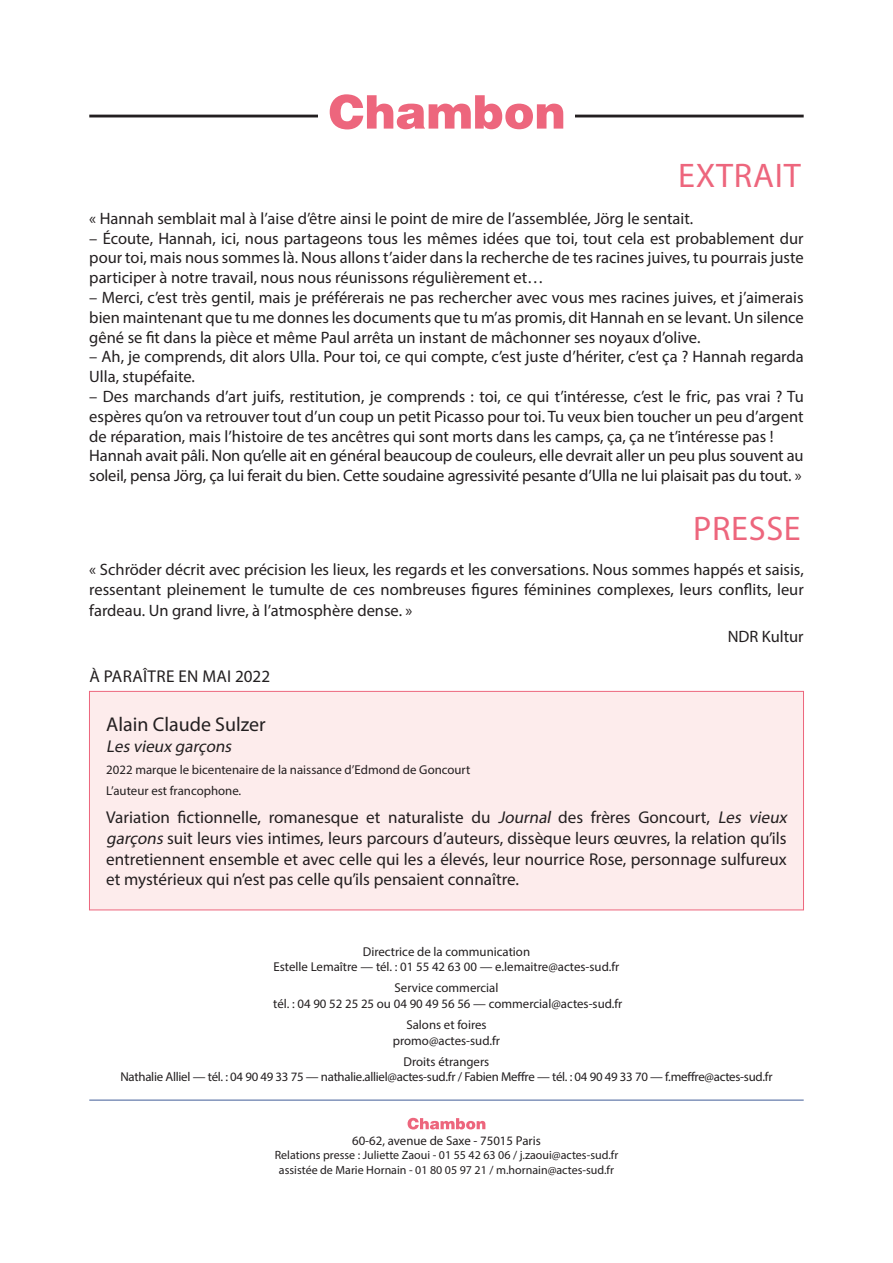
<style>
.page{position:relative;width:893px;height:1263px;background:#fff}
.page>*{position:absolute;margin:0;border:0;box-sizing:border-box;transform-origin:0 0}
.t1{font:34.2px "Myriad Pro";letter-spacing:.02em;color:#ed667d}
.t2{font:19.95px "Myriad Pro";color:#231f20}
.t3{font:17.1px/20.5px "Myriad Pro";color:#231f20}
.t4{font:17.1px "Myriad Pro";letter-spacing:.02em;color:#231f20}
.t5{font:italic 17.1px "Myriad Pro";color:#231f20}
.t6{font:16.5px/19.8px "Myriad Pro";color:#231f20}
.t7{font:12.9px/15.5px "Myriad Pro";color:#231f20;text-align:center}
.t8{font:12.9px/15.5px "Myriad Pro";letter-spacing:-.02em;color:#231f20;text-align:center}
.t9{font:12px/14.4px "Myriad Pro";color:#231f20;text-align:center}
.s1{font-style:italic}
</style>
<div class="page">
<hr style="left:89px;top:1100px;width:715px;height:1px;background:#415d97">
<hr style="left:89px;top:115px;width:715px;height:2px;background:#231f20">
<div style="left:318px;top:89px;width:257px;height:35px;background:#fff"></div>
<svg style="left:330px;top:94px;width:233px;height:35px"></svg>
<svg style="left:408px;top:1118px;width:77px;height:11px"></svg>
<div style="left:89px;top:691px;width:715px;height:219px;background:#fdecec;border:1px solid #ed667d"></div>
<h1 class="t1" style="left:678px;top:154px;width:124px">EXTRAIT</h1>
<p class="t6" style="left:89px;top:208px;width:605px">« Hannah semblait mal à l’aise d’être ainsi le point de mire de l’assemblée, Jörg le sentait.</p>
<p class="t6" style="left:89px;top:228px;width:716px;text-align:justify">– Écoute, Hannah, ici, nous partageons tous les mêmes idées que toi, tout cela est probablement dur pour toi, mais nous sommes là. Nous allons t’aider dans la recherche de tes racines juives, tu pourrais juste participer à notre travail, nous nous réunissons régulièrement et…</p>
<p class="t6" style="left:89px;top:287px;width:716px;text-align:justify">– Merci, c’est très gentil, mais je préférerais ne pas rechercher avec vous mes racines juives, et j’aimerais bien maintenant que tu me donnes les documents que tu m’as promis, dit Hannah en se levant. Un silence gêné se fit dans la pièce et même Paul arrêta un instant de mâchonner ses noyaux d’olive.</p>
<p class="t6" style="left:89px;top:347px;width:716px">– Ah, je comprends, dit alors Ulla. Pour toi, ce qui compte, c’est juste d’hériter, c’est ça ? Hannah regarda<br>Ulla, stupéfaite.</p>
<p class="t6" style="left:89px;top:386px;width:716px">– Des marchands d’art juifs, restitution, je comprends : toi, ce qui t’intéresse, c’est le fric, pas vrai ? Tu espères qu’on va retrouver tout d’un coup un petit Picasso pour toi. Tu veux bien toucher un peu d’argent de réparation, mais l’histoire de tes ancêtres qui sont morts dans les camps, ça, ça ne t’intéresse pas !<br>Hannah avait pâli. Non qu’elle ait en général beaucoup de couleurs, elle devrait aller un peu plus souvent au soleil, pensa Jörg, ça lui ferait du bien. Cette soudaine agressivité pesante d’Ulla ne lui plaisait pas du tout. »</p>
<h1 class="t1" style="left:693px;top:508px;width:109px">PRESSE</h1>
<p class="t6" style="left:89px;top:559px;width:716px">« Schröder décrit avec précision les lieux, les regards et les conversations. Nous sommes happés et saisis, ressentant pleinement le tumulte de ces nombreuses figures féminines complexes, leurs conflits, leur</p>
<p class="t6" style="left:89px;top:600px;width:325px">fardeau. Un grand livre, à l’atmosphère dense. »</p>
<p class="t6" style="left:728px;top:626px;width:77px">NDR Kultur</p>
<p class="t4" style="left:89px;top:666px;width:182px">À PARAÎTRE EN MAI 2022</p>
<p class="t2" style="left:106px;top:712px;width:161px">Alain Claude Sulzer</p>
<p class="t5" style="left:106px;top:735px;width:130px">Les vieux garçons</p>
<p class="t7" style="left:106px;top:759px;width:366px;line-height:20.5px;text-align:left">2022 marque le bicentenaire de la naissance d’Edmond de Goncourt<br>L’auteur est francophone.</p>
<p class="t3" style="left:106px;top:807px;width:685px">Variation fictionnelle, romanesque et naturaliste du <span class="s1">Journal</span> des frères Goncourt, <span class="s1">Les vieux garçons</span> suit leurs vies intimes, leurs parcours d’auteurs, dissèque leurs œuvres, la relation qu’ils entretiennent ensemble et avec celle qui les a élevés, leur nourrice Rose, personnage sulfureux et mystérieux qui n’est pas celle qu’ils pensaient connaître.</p>
<p class="t7" style="left:274px;top:943px;width:347px">Directrice de la communication<br>Estelle Lemaître — tél. : 01 55 42 63 00 — e.lemaitre@actes-sud.fr</p>
<p class="t7" style="left:273px;top:980px;width:351px">Service commercial<br>tél. : 04 90 52 25 25 ou 04 90 49 56 56 — commercial@actes-sud.fr</p>
<p class="t7" style="left:393px;top:1017px;width:109px">Salons et foires promo@actes-sud.fr</p>
<p class="t8" style="left:120px;top:1054px;width:654px">Droits étrangers<br>Nathalie Alliel — tél. : 04 90 49 33 75 — nathalie.alliel@actes-sud.fr / Fabien Meffre — tél. : 04 90 49 33 70 — f.meffre@actes-sud.fr</p>
<p class="t7" style="left:352px;top:1133px;width:190px">60-62, avenue de Saxe - 75015 Paris</p>
<p class="t9" style="left:275px;top:1148px;width:345px">Relations presse : Juliette Zaoui - 01 55 42 63 06 / j.zaoui@actes-sud.fr assistée de Marie Hornain - 01 80 05 97 21 / m.hornain@actes-sud.fr</p>
</div>
